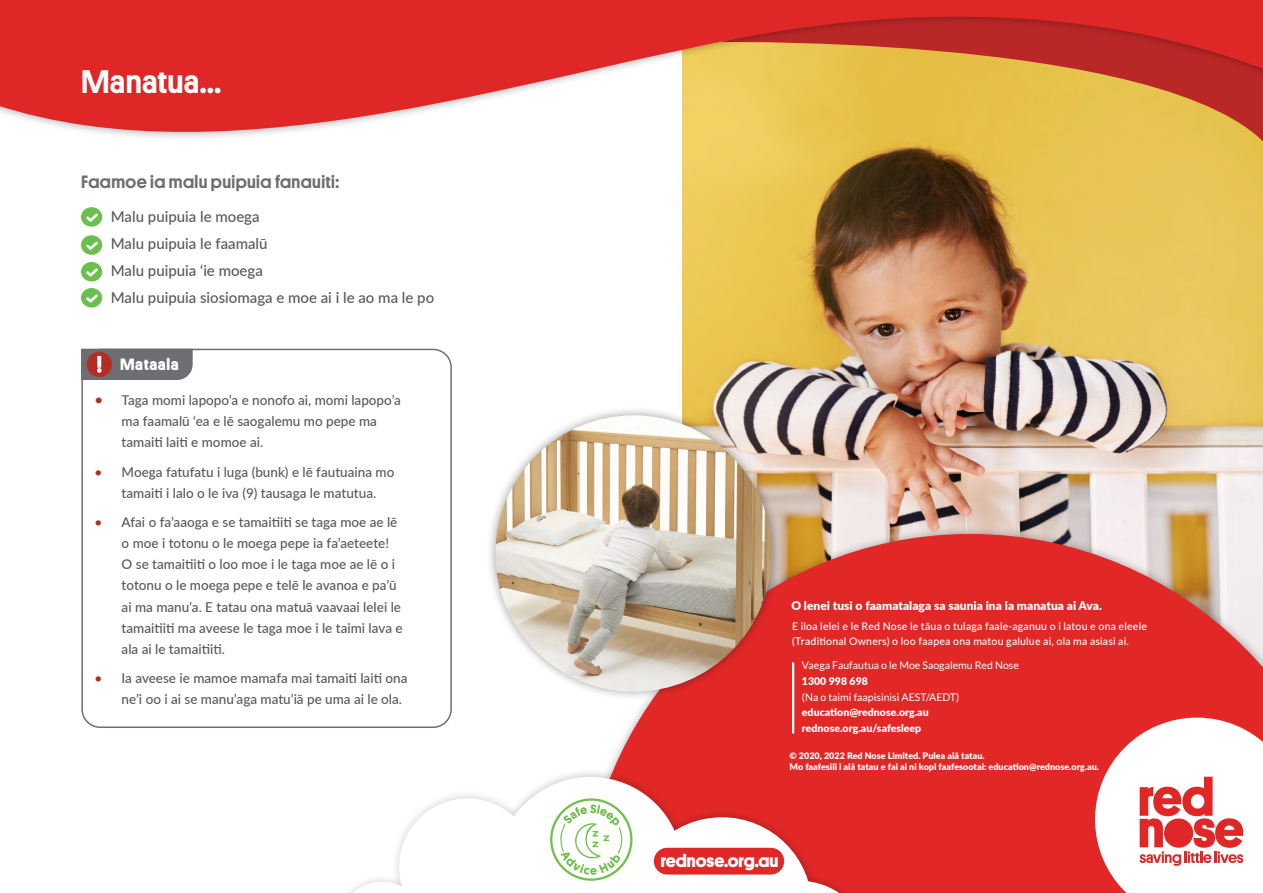
<style>
.page{position:relative;width:1263px;height:893px;background:#fff}
.page>*{position:absolute;margin:0;border:0;box-sizing:border-box;transform-origin:0 0}
.t1{font:500 33px "Platform";letter-spacing:.005em;color:#fff}
.t2{font:500 18px "Platform";letter-spacing:.02em;color:#6d6e71}
.t3{font:700 18px "Platform";color:#fff}
.t4{font:700 16.5px "Platform";color:#fff}
.t5{font:500 15px/27px "Lato";color:#58595b}
.t6{font:500 13.5px/21px "Lato";color:#58595b}
.t7{font:900 12px "Lato";color:#fff}
.t8{font:500 10.5px/15px "Lato";letter-spacing:.02em;color:#fff}
.t9{font:10.5px "Lato";color:#fff}
.t10{font:900 10.5px/15.6px "Lato";color:#fff}
.t11{font:900 9px/10.8px "Lato";color:#fff}
.s1{font-size:15px;color:#b32c26}
.s2{color:#b32c26}
</style>
<div class="page">
<img style="left:682px;top:185px;width:581px;height:339px">
<svg style="left:0;top:0;width:1263px;height:185px"></svg>
<div style="left:574px;top:524px;width:689px;height:369px;background:#000;opacity:.34"></div>
<svg style="left:582px;top:534px;width:681px;height:359px;fill:#e12827"></svg>
<hr style="left:792px;top:663px;width:2px;height:70px;background:#fff">
<svg style="left:1095px;top:718px;width:168px;height:175px"></svg>
<div style="left:1164px;top:818px;width:29px;height:30px;background:#de2726;border-radius:50%"></div>
<div style="left:81px;top:207px;width:21px;height:20px;background:#6bbf4d;border-radius:50%"></div>
<svg style="left:86px;top:214px;width:12px;height:8px"></svg>
<div style="left:81px;top:235px;width:21px;height:20px;background:#6bbf4d;border-radius:50%"></div>
<svg style="left:86px;top:242px;width:12px;height:8px"></svg>
<div style="left:81px;top:262px;width:21px;height:19px;background:#6bbf4d;border-radius:50%"></div>
<svg style="left:86px;top:268px;width:12px;height:9px"></svg>
<div style="left:81px;top:288px;width:21px;height:19px;background:#6bbf4d;border-radius:50%"></div>
<svg style="left:86px;top:294px;width:12px;height:9px"></svg>
<div style="left:486px;top:406px;width:295px;height:295px;background:#000;opacity:.35"></div>
<img style="left:495px;top:415px;width:277px;height:277px;border-radius:138px">
<div style="left:505px;top:767px;width:370px;height:126px;background:#000;opacity:.29"></div>
<svg style="left:349px;top:777px;width:523px;height:116px"></svg>
<div style="left:654px;top:848px;width:130px;height:26px;background:#e12827;border-radius:13px"></div>
<div style="left:81px;top:349px;width:371px;height:379px;border:2px solid #6d6e71;border-radius:18px"></div>
<svg style="left:81px;top:349px;width:112px;height:31px"></svg>
<h1 class="t1" style="left:81px;top:58px;width:142px">Manatua…</h1>
<h2 class="t2" style="left:81px;top:169px;width:260px">Faamoe ia malu puipuia fanauiti:</h2>
<p class="t5" style="left:111px;top:203px;width:325px">Malu puipuia le moega<br>Malu puipuia le faamalū<br>Malu puipuia ‘ie moega<br>Malu puipuia siosiomaga e moe ai i le ao ma le po</p>
<p class="t4" style="left:120px;top:352px;width:60px">Mataala</p>
<p class="t6" style="left:122px;top:389px;width:281px;text-indent:-27px"><span class="s1">•</span> Taga momi lapopo’a e nonofo ai, momi lapopo’a ma faamalū ‘ea e lē saogalemu mo pepe ma tamaiti laiti e momoe ai.</p>
<p class="t6" style="left:122px;top:461px;width:274px;text-indent:-27px"><span class="s2">•</span> Moega fatufatu i luga (bunk) e lē fautuaina mo tamaiti i lalo o le iva (9) tausaga le matutua.</p>
<p class="t6" style="left:122px;top:511px;width:282px;text-indent:-27px"><span class="s2">•</span> Afai o fa’aaoga e se tamaitiiti se taga moe ae lē o moe i totonu o le moega pepe ia fa’aeteete!<br>O se tamaitiiti o loo moe i le taga moe ae lē o i totonu o le moega pepe e telē le avanoa e pa’ū ai ma manu’a. E tatau ona matuā vaavaai lelei le tamaitiiti ma aveese le taga moe i le taimi lava e ala ai le tamaitiiti.</p>
<p class="t6" style="left:122px;top:667px;width:287px;text-indent:-27px"><span class="s2">•</span> Ia aveese ie mamoe mamafa mai tamaiti laiti ona ne’i oo i ai se manu’aga matu’iā pe uma ai le ola.</p>
<p class="t7" style="left:791px;top:597px;width:312px">O lenei tusi o faamatalaga sa saunia ina ia manatua ai Ava.</p>
<p class="t8" style="left:792px;top:618px;width:356px">E iloa lelei e le Red Nose le tāua o tulaga faale-aganuu o i latou e ona eleele (Traditional Owners) o loo faapea ona matou galulue ai, ola ma asiasi ai.</p>
<p class="t9" style="left:802px;top:660px;width:219px">Vaega Faufautua o le Moe Saogalemu Red Nose</p>
<p class="t10" style="left:802px;top:673px;width:68px">1300 998 698</p>
<p class="t9" style="left:802px;top:691px;width:159px">(Na o taimi faapisinisi AEST/AEDT)</p>
<p class="t10" style="left:802px;top:704px;width:128px">education@rednose.org.au rednose.org.au/safesleep</p>
<p class="t11" style="left:789px;top:750px;width:311px">© 2020, 2022 Red Nose Limited. Pulea aiā tatau.<br>Mo faafesili i aiā tatau e fai ai ni kopi faafesootai: education@rednose.org.au.</p>
<h2 class="t3" style="left:661px;top:848px;width:119px">rednose.org.au</h2>
</div>
